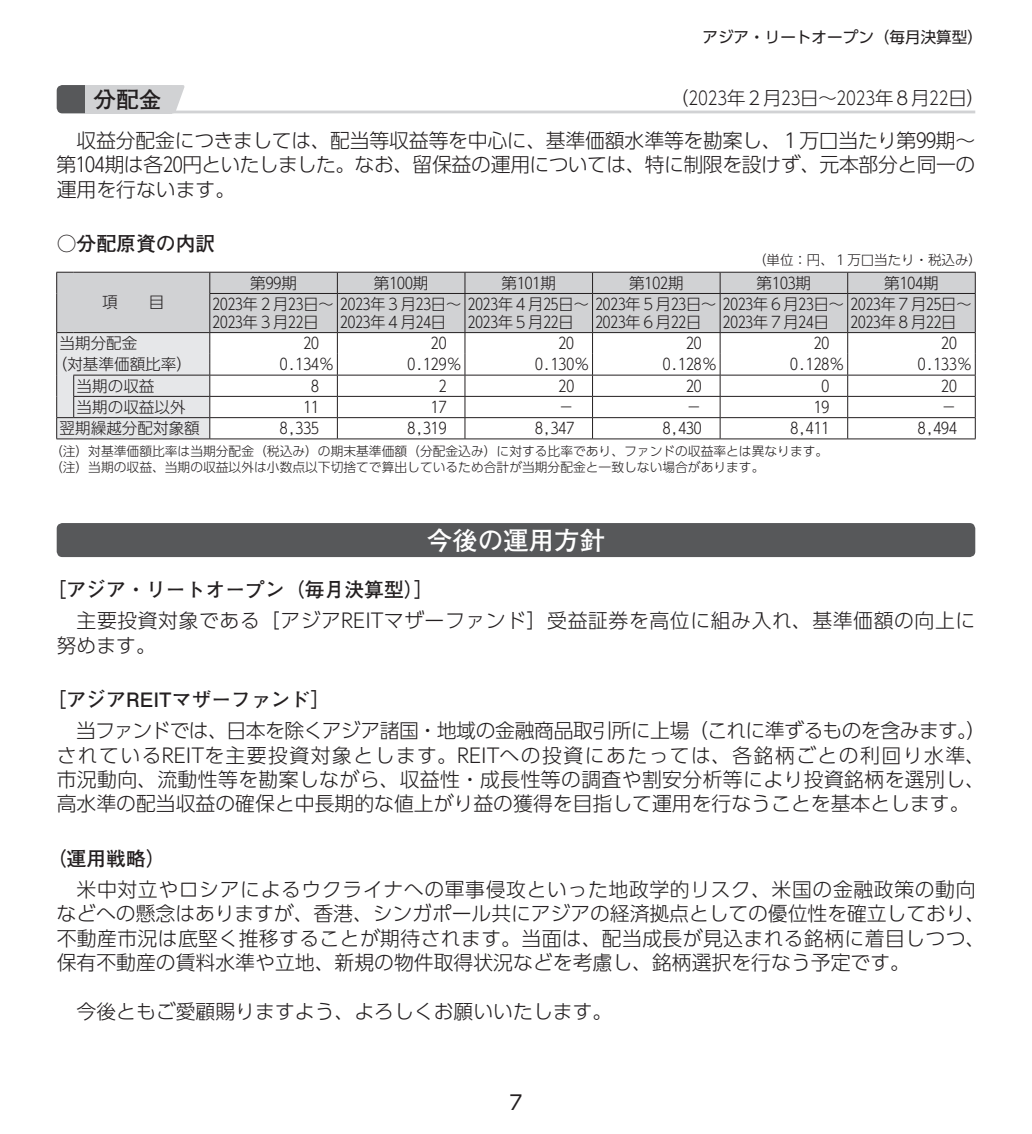
<style>
.page{position:relative;width:1032px;height:1134px;background:#fff}
.page>*{position:absolute;margin:0;border:0;box-sizing:border-box;transform-origin:0 0}
.t1{font:700 25.6px "Futo Go B101 Pro";color:#fff}
.t2{font:700 22.6px "Futo Go B101 Pro";color:#231f20}
.t3{font:300 19.8px/24.4px "UD Shin Go Pro";color:#231f20;text-align:justify}
.t4{font:300 19.8px/24.4px "UD Shin Go Pro";letter-spacing:.02em;color:#231f20}
.t5{font:300 19.8px/24.4px "UD Shin Go Pro";letter-spacing:.03em;color:#231f20}
.t6{font:700 19.8px "Futo Go B101 Pro";color:#231f20}
.t7{font:19.8px "UD Shin Go Pro";color:#231f20}
.t8{font:300 18.4px "UD Shin Go Pro";letter-spacing:-.015em;color:#231f20}
.t9{font:300 15.6px/21.2px "UD Shin Go Pro";color:#231f20}
.t10{font:15.6px "UD Shin Go Pro";color:#231f20}
.t11{font:300 13.4px "UD Shin Go Pro";color:#231f20}
.t12{font:300 12.8px/16.4px "UD Shin Go Pro";color:#231f20}
</style>
<div class="page">
<div style="left:57px;top:273px;width:918px;height:59px;background:#d1d2d4"></div>
<svg style="left:56px;top:272px;width:18px;height:21px"></svg>
<hr style="left:74px;top:272px;width:136px;height:1px;background:#231f20">
<hr style="left:56px;top:293px;width:1px;height:39px;background:#231f20">
<hr style="left:210px;top:272px;width:127px;height:1px;background:#231f20">
<svg style="left:209px;top:272px;width:1px;height:21px"></svg>
<hr style="left:337px;top:272px;width:128px;height:1px;background:#231f20">
<svg style="left:337px;top:272px;width:1px;height:21px"></svg>
<hr style="left:465px;top:272px;width:127px;height:1px;background:#231f20">
<svg style="left:465px;top:272px;width:1px;height:21px"></svg>
<hr style="left:592px;top:272px;width:128px;height:1px;background:#231f20">
<svg style="left:592px;top:272px;width:1px;height:21px"></svg>
<hr style="left:720px;top:272px;width:128px;height:1px;background:#231f20">
<svg style="left:720px;top:272px;width:1px;height:21px"></svg>
<hr style="left:848px;top:272px;width:127px;height:1px;background:#231f20">
<svg style="left:847px;top:272px;width:1px;height:21px"></svg>
<svg style="left:975px;top:272px;width:1px;height:21px"></svg>
<hr style="left:209px;top:293px;width:128px;height:1px;background:#231f20">
<hr style="left:209px;top:294px;width:1px;height:38px;background:#231f20">
<hr style="left:337px;top:293px;width:128px;height:1px;background:#231f20">
<hr style="left:337px;top:294px;width:1px;height:38px;background:#231f20">
<hr style="left:465px;top:293px;width:127px;height:1px;background:#231f20">
<hr style="left:465px;top:294px;width:1px;height:38px;background:#231f20">
<hr style="left:592px;top:293px;width:128px;height:1px;background:#231f20">
<hr style="left:592px;top:294px;width:1px;height:38px;background:#231f20">
<hr style="left:720px;top:293px;width:128px;height:1px;background:#231f20">
<hr style="left:720px;top:294px;width:1px;height:38px;background:#231f20">
<hr style="left:848px;top:293px;width:127px;height:1px;background:#231f20">
<hr style="left:847px;top:294px;width:1px;height:38px;background:#231f20">
<hr style="left:975px;top:294px;width:1px;height:38px;background:#231f20">
<hr style="left:210px;top:332px;width:127px;height:1px;background:#231f20">
<hr style="left:337px;top:332px;width:128px;height:1px;background:#231f20">
<hr style="left:465px;top:332px;width:127px;height:1px;background:#231f20">
<hr style="left:592px;top:332px;width:128px;height:1px;background:#231f20">
<hr style="left:720px;top:332px;width:128px;height:1px;background:#231f20">
<hr style="left:848px;top:332px;width:127px;height:1px;background:#231f20">
<hr style="left:210px;top:375px;width:127px;height:1px;background:#231f20">
<hr style="left:337px;top:375px;width:128px;height:1px;background:#231f20">
<hr style="left:465px;top:375px;width:127px;height:1px;background:#231f20">
<hr style="left:592px;top:375px;width:128px;height:1px;background:#231f20">
<hr style="left:720px;top:375px;width:128px;height:1px;background:#231f20">
<hr style="left:848px;top:375px;width:127px;height:1px;background:#231f20">
<hr style="left:210px;top:396px;width:127px;height:1px;background:#231f20">
<hr style="left:337px;top:396px;width:128px;height:1px;background:#231f20">
<hr style="left:465px;top:396px;width:127px;height:1px;background:#231f20">
<hr style="left:592px;top:396px;width:128px;height:1px;background:#231f20">
<hr style="left:720px;top:396px;width:128px;height:1px;background:#231f20">
<hr style="left:848px;top:396px;width:127px;height:1px;background:#231f20">
<hr style="left:210px;top:417px;width:127px;height:1px;background:#231f20">
<hr style="left:337px;top:417px;width:128px;height:1px;background:#231f20">
<svg style="left:337px;top:333px;width:1px;height:106px"></svg>
<hr style="left:465px;top:417px;width:127px;height:1px;background:#231f20">
<svg style="left:465px;top:333px;width:1px;height:106px"></svg>
<hr style="left:592px;top:417px;width:128px;height:1px;background:#231f20">
<svg style="left:592px;top:333px;width:1px;height:106px"></svg>
<hr style="left:720px;top:417px;width:128px;height:1px;background:#231f20">
<svg style="left:720px;top:333px;width:1px;height:106px"></svg>
<hr style="left:848px;top:417px;width:127px;height:1px;background:#231f20">
<svg style="left:847px;top:333px;width:1px;height:106px"></svg>
<svg style="left:975px;top:333px;width:1px;height:106px"></svg>
<svg style="left:56px;top:332px;width:154px;height:108px;background:#dbdcde"></svg>
<hr style="left:74px;top:439px;width:136px;height:1px;background:#231f20">
<hr style="left:210px;top:439px;width:127px;height:1px;background:#231f20">
<hr style="left:337px;top:439px;width:128px;height:1px;background:#231f20">
<hr style="left:465px;top:439px;width:127px;height:1px;background:#231f20">
<hr style="left:592px;top:439px;width:128px;height:1px;background:#231f20">
<hr style="left:720px;top:439px;width:128px;height:1px;background:#231f20">
<hr style="left:848px;top:439px;width:127px;height:1px;background:#231f20">
<hr style="left:85px;top:111px;width:890px;height:2px;background:#d1d2d4">
<div style="left:57px;top:85px;width:39px;height:28px;background:#57585a;border-radius:6px"></div>
<div style="left:85px;top:85px;width:86px;height:28px;background:#d1d2d4"></div>
<svg style="left:171px;top:85px;width:14px;height:26px"></svg>
<div style="left:57px;top:523px;width:918px;height:34px;background:#57585a;border-radius:6px"></div>
<p class="t10" style="left:702px;top:24px;width:282px">アジア・リートオープン（毎月決算型）</p>
<p class="t2" style="left:94px;top:81px;width:70px">分配金</p>
<p class="t8" style="left:670px;top:83px;width:316px">（2023年２月23日～2023年８月22日）</p>
<p class="t3" style="left:57px;top:127px;width:920px;text-indent:20px">収益分配金につきましては、配当等収益等を中心に、基準価額水準等を勘案し、１万口当たり第99期～第104期は各20円といたしました。なお、留保益の運用については、特に制限を設けず、元本部分と同一の運用を行ないます。</p>
<p class="t6" style="left:57px;top:227px;width:160px">○分配原資の内訳</p>
<p class="t11" style="left:753px;top:249px;width:230px">（単位：円、１万口当たり・税込み）</p>
<p class="t9" style="left:102px;top:291px;width:17px">項</p>
<p class="t9" style="left:149px;top:291px;width:17px">目</p>
<p class="t9" style="left:213px;top:272px;width:760px;text-indent:671px">第104期<br>2023年２月23日～ 2023年３月23日～ 2023年４月25日～ 2023年５月23日～ 2023年６月23日～ 2023年７月25日～</p>
<p class="t9" style="left:213px;top:311px;width:107px">2023年３月22日</p>
<p class="t9" style="left:340px;top:311px;width:107px">2023年４月24日</p>
<p class="t9" style="left:468px;top:311px;width:107px">2023年５月22日</p>
<p class="t9" style="left:595px;top:311px;width:107px">2023年６月22日</p>
<p class="t9" style="left:723px;top:311px;width:107px">2023年７月24日</p>
<p class="t9" style="left:850px;top:311px;width:107px">2023年８月22日</p>
<p class="t9" style="left:250px;top:272px;width:48px">第99期</p>
<p class="t9" style="left:374px;top:272px;width:56px">第100期</p>
<p class="t9" style="left:501px;top:272px;width:56px">第101期</p>
<p class="t9" style="left:629px;top:272px;width:56px">第102期</p>
<p class="t9" style="left:757px;top:272px;width:56px">第103期</p>
<p class="t9" style="left:60px;top:332px;width:79px">当期分配金</p>
<p class="t9" style="left:303px;top:332px;width:17px">20</p>
<p class="t9" style="left:431px;top:332px;width:17px">20</p>
<p class="t9" style="left:558px;top:332px;width:17px">20</p>
<p class="t9" style="left:686px;top:332px;width:17px">20</p>
<p class="t9" style="left:814px;top:332px;width:17px">20</p>
<p class="t9" style="left:941px;top:332px;width:17px">20</p>
<p class="t9" style="left:52px;top:353px;width:142px">（対基準価額比率）</p>
<p class="t9" style="left:280px;top:353px;width:56px">0.134％</p>
<p class="t9" style="left:407px;top:353px;width:56px">0.129％</p>
<p class="t9" style="left:535px;top:353px;width:56px">0.130％</p>
<p class="t9" style="left:663px;top:353px;width:56px">0.128％</p>
<p class="t9" style="left:790px;top:353px;width:56px">0.128％</p>
<p class="t9" style="left:918px;top:353px;width:56px">0.133％</p>
<p class="t9" style="left:77px;top:375px;width:79px">当期の収益</p>
<p class="t9" style="left:311px;top:375px;width:9px">8</p>
<p class="t9" style="left:439px;top:375px;width:9px">2</p>
<p class="t9" style="left:558px;top:375px;width:17px">20</p>
<p class="t9" style="left:686px;top:375px;width:17px">20</p>
<p class="t9" style="left:821px;top:375px;width:9px">0</p>
<p class="t9" style="left:941px;top:375px;width:17px">20</p>
<p class="t9" style="left:77px;top:396px;width:111px">当期の収益以外</p>
<p class="t9" style="left:303px;top:396px;width:17px">11</p>
<p class="t9" style="left:431px;top:396px;width:17px">17</p>
<p class="t9" style="left:558px;top:396px;width:17px">－</p>
<p class="t9" style="left:686px;top:396px;width:17px">－</p>
<p class="t9" style="left:814px;top:396px;width:17px">19</p>
<p class="t9" style="left:941px;top:396px;width:17px">－</p>
<p class="t9" style="left:60px;top:417px;width:142px">翌期繰越分配対象額</p>
<p class="t9" style="left:280px;top:417px;width:40px">8,335</p>
<p class="t9" style="left:408px;top:417px;width:40px">8,319</p>
<p class="t9" style="left:535px;top:417px;width:40px">8,347</p>
<p class="t9" style="left:663px;top:417px;width:40px">8,430</p>
<p class="t9" style="left:790px;top:417px;width:40px">8,411</p>
<p class="t9" style="left:918px;top:417px;width:40px">8,494</p>
<p class="t12" style="left:50px;top:443px;width:780px">（注）対基準価額比率は当期分配金（税込み）の期末基準価額（分配金込み）に対する比率であり、ファンドの収益率とは異なります。（注）当期の収益、当期の収益以外は小数点以下切捨てで算出しているため合計が当期分配金と一致しない場合があります。</p>
<p class="t1" style="left:427px;top:520px;width:180px">今後の運用方針</p>
<p class="t6" style="left:47px;top:574px;width:388px">［アジア・リートオープン（毎月決算型）］</p>
<p class="t5" style="left:57px;top:608px;width:920px;text-indent:20px">主要投資対象である［アジアREITマザーファンド］受益証券を高位に組み入れ、基準価額の向上に努めます。</p>
<p class="t6" style="left:47px;top:684px;width:285px">［アジアREITマザーファンド］</p>
<p class="t3" style="left:57px;top:718px;width:931px;text-indent:20px">当ファンドでは、日本を除くアジア諸国・地域の金融商品取引所に上場（これに準ずるものを含みます。）されているREITを主要投資対象とします。REITへの投資にあたっては、各銘柄ごとの利回り水準、市況動向、流動性等を勘案しながら、収益性・成長性等の調査や割安分析等により投資銘柄を選別し、高水準の配当収益の確保と中長期的な値上がり益の獲得を目指して運用を行なうことを基本とします。</p>
<p class="t6" style="left:47px;top:843px;width:121px">（運用戦略）</p>
<p class="t4" style="left:57px;top:877px;width:930px;text-indent:20px">米中対立やロシアによるウクライナへの軍事侵攻といった地政学的リスク、米国の金融政策の動向などへの懸念はありますが、香港、シンガポール共にアジアの経済拠点としての優位性を確立しており、不動産市況は底堅く推移することが期待されます。当面は、配当成長が見込まれる銘柄に着目しつつ、保有不動産の賃料水準や立地、新規の物件取得状況などを考慮し、銘柄選択を行なう予定です。</p>
<p class="t3" style="left:77px;top:999px;width:537px">今後ともご愛顧賜りますよう、よろしくお願いいたします。</p>
<p class="t7" style="left:509px;top:1087px;width:15px">7</p>
</div>
